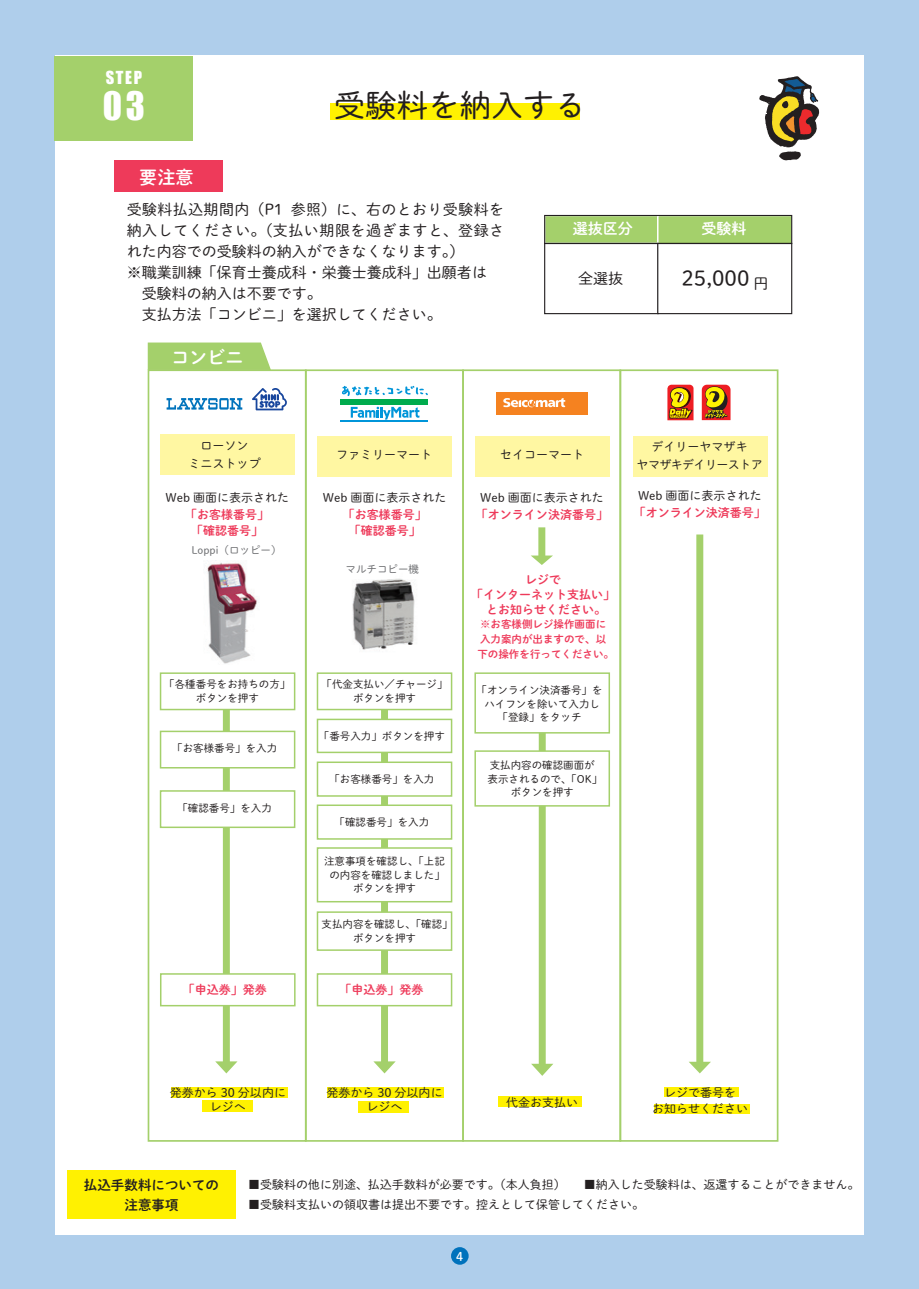
<style>
.page{position:relative;width:919px;height:1289px;background:#fff}
.page>*{position:absolute;margin:0;border:0;box-sizing:border-box;transform-origin:0 0}
.t1{font:36px "Impact";color:#fff}
.t2{font:31.5px "DNP Shuei M Go Std L";color:#231f20}
.t3{font:21px "DNP Shuei M Go Std L";color:#231f20}
.t4{font:18px "DNP Shuei M Go Std B";color:#fff}
.t5{font:16.5px "Impact";color:#fff}
.t6{font:15px/21px "DNP Shuei M Go Std L";color:#231f20}
.t7{font:15px "DNP Shuei M Go Std B";color:#fff}
.t8{font:13.5px/19.5px "DNP Shuei M Go Std B";color:#231f20;text-align:center}
.t9{font:12px/13.5px "DNP Shuei M Go Std L";color:#231f20;text-align:center}
.t10{font:12px/16.5px "DNP Shuei M Go Std B";color:#ee3a5a;text-align:center}
.t11{font:12px/18px "DNP Shuei M Go Std L";letter-spacing:-.05em;color:#231f20;text-align:center}
.t12{font:12px "DNP Shuei M Go Std B";color:#fff}
.t13{font:10.5px/13.5px "DNP Shuei M Go Std L";color:#231f20;text-align:center}
.t14{font:10.5px/15px "DNP Shuei M Go Std B";color:#ee3a5a}
.t15{font:10.5px "DNP Shuei M Go Std L";color:#6c6d70}
</style>
<div class="page">
<div style="left:0;top:0;width:918px;height:1288px;background:#afceeb"></div>
<div style="left:55px;top:55px;width:808px;height:1179px;background:#fff"></div>
<div style="left:331px;top:104px;width:249px;height:16px;background:#fff101"></div>
<div style="left:55px;top:56px;width:138px;height:85px;background:#a4d06b"></div>
<div style="left:114px;top:160px;width:108px;height:31px;background:#ee3a5a"></div>
<div style="left:67px;top:1170px;width:169px;height:48px;background:#fff101"></div>
<div style="left:451px;top:1246px;width:17px;height:18px;background:#0072bc;border-radius:50%"></div>
<svg style="left:759px;top:76px;width:60px;height:84px"></svg>
<div style="left:544px;top:215px;width:114px;height:29px;background:#a4d06b"></div>
<div style="left:657px;top:215px;width:136px;height:31px;background:#a4d06b"></div>
<div style="left:544px;top:243px;width:114px;height:71px;background:#fff;border:1px solid #231f20"></div>
<div style="left:657px;top:243px;width:135px;height:71px;background:#fff;border:1px solid #231f20"></div>
<div style="left:544px;top:215px;width:248px;height:29px;border:1px solid #231f20"></div>
<svg style="left:147px;top:342px;width:124px;height:29px;background:#aad374"></svg>
<div style="left:148px;top:369px;width:158px;height:772px;border:2px solid #a4d06b"></div>
<div style="left:305px;top:369px;width:159px;height:772px;border:2px solid #a4d06b"></div>
<div style="left:462px;top:369px;width:159px;height:772px;border:2px solid #a4d06b"></div>
<div style="left:619px;top:369px;width:159px;height:772px;border:2px solid #a4d06b"></div>
<div style="left:160px;top:434px;width:134px;height:41px;background:#fff7a2"></div>
<div style="left:317px;top:436px;width:134px;height:40px;background:#fff7a2"></div>
<div style="left:475px;top:436px;width:134px;height:40px;background:#fff7a2"></div>
<div style="left:633px;top:436px;width:134px;height:40px;background:#fff7a2"></div>
<svg style="left:252px;top:388px;width:35px;height:23px"></svg>
<svg style="left:166px;top:398px;width:76px;height:11px"></svg>
<svg style="left:351px;top:407px;width:68px;height:12px"></svg>
<div style="left:341px;top:399px;width:87px;height:5px;background:#00ab4d"></div>
<hr style="left:341px;top:420px;width:87px;height:2px;background:#0095d9">
<svg style="left:342px;top:386px;width:86px;height:10px"></svg>
<div style="left:496px;top:392px;width:91px;height:23px;background:#f58220"></div>
<svg style="left:503px;top:398px;width:62px;height:9px"></svg>
<svg style="left:667px;top:384px;width:26px;height:36px"></svg>
<svg style="left:701px;top:385px;width:29px;height:35px"></svg>
<img style="left:204px;top:560px;width:53px;height:104px">
<img style="left:352px;top:578px;width:63px;height:72px">
<svg style="left:373px;top:710px;width:22px;height:363px"></svg>
<div style="left:317px;top:672px;width:135px;height:38px;background:#fff;border:2px solid #a4d06b"></div>
<div style="left:317px;top:718px;width:135px;height:35px;background:#fff;border:2px solid #a4d06b"></div>
<div style="left:317px;top:761px;width:135px;height:35px;background:#fff;border:2px solid #a4d06b"></div>
<div style="left:317px;top:804px;width:135px;height:35px;background:#fff;border:2px solid #a4d06b"></div>
<div style="left:317px;top:847px;width:135px;height:55px;background:#fff;border:2px solid #a4d06b"></div>
<div style="left:317px;top:973px;width:135px;height:33px;background:#fff;border:2px solid #a4d06b"></div>
<div style="left:317px;top:911px;width:135px;height:39px;background:#fff;border:2px solid #a4d06b"></div>
<div style="left:203px;top:1100px;width:50px;height:12px;background:#fff101"></div>
<div style="left:171px;top:1086px;width:117px;height:11px;background:#fff101"></div>
<div style="left:498px;top:1096px;width:83px;height:10px;background:#fff101"></div>
<div style="left:358px;top:1100px;width:50px;height:12px;background:#fff101"></div>
<div style="left:327px;top:1087px;width:116px;height:10px;background:#fff101"></div>
<div style="left:654px;top:1103px;width:96px;height:10px;background:#fff101"></div>
<div style="left:664px;top:1086px;width:74px;height:10px;background:#fff101"></div>
<svg style="left:531px;top:733px;width:22px;height:342px"></svg>
<svg style="left:531px;top:527px;width:22px;height:38px"></svg>
<svg style="left:689px;top:534px;width:22px;height:539px"></svg>
<svg style="left:215px;top:710px;width:22px;height:363px"></svg>
<div style="left:160px;top:672px;width:135px;height:38px;background:#fff;border:2px solid #a4d06b"></div>
<div style="left:474px;top:672px;width:136px;height:61px;background:#fff;border:2px solid #a4d06b"></div>
<div style="left:160px;top:730px;width:135px;height:38px;background:#fff;border:2px solid #a4d06b"></div>
<div style="left:474px;top:750px;width:136px;height:56px;background:#fff;border:2px solid #a4d06b"></div>
<div style="left:160px;top:790px;width:135px;height:38px;background:#fff;border:2px solid #a4d06b"></div>
<div style="left:160px;top:973px;width:135px;height:33px;background:#fff;border:2px solid #a4d06b"></div>
<h3 class="t5" style="left:106px;top:65px;width:38px">STEP</h3>
<h1 class="t1" style="left:103px;top:78px;width:43px">03</h1>
<h2 class="t2" style="left:334px;top:82px;width:254px">受験料を納入する</h2>
<h3 class="t4" style="left:139px;top:163px;width:55px">要注意</h3>
<p class="t6" style="left:127px;top:198px;width:379px">受験料払込期間内（P1 参照）に、右のとおり受験料を納入してください。（支払い期限を過ぎますと、登録された内容での受験料の納入ができなくなります。）<br>※職業訓練「保育士養成科・栄養士養成科」出願者は　受験料の納入は不要です。<br>　支払方法「コンビニ」を選択してください。</p>
<h3 class="t4" style="left:171px;top:344px;width:73px">コンビニ</h3>
<p class="t7" style="left:573px;top:218px;width:61px">選抜区分</p>
<p class="t7" style="left:701px;top:218px;width:46px">受験料</p>
<p class="t6" style="left:578px;top:267px;width:46px">全選抜</p>
<h3 class="t3" style="left:681px;top:263px;width:88px">25,000 <sub>円</sub></h3>
<p class="t9" style="left:189px;top:436px;width:73px;line-height:18px">ローソン<br>ミニストップ</p>
<p class="t9" style="left:336px;top:447px;width:97px">ファミリーマート</p>
<p class="t9" style="left:500px;top:447px;width:85px">セイコーマート</p>
<p class="t11" style="left:636px;top:437px;width:127px">デイリーヤマザキ<br>ヤマザキデイリーストア</p>
<p class="t9" style="left:165px;top:490px;width:125px">Web 画面に表示された</p>
<p class="t10" style="left:185px;top:505px;width:85px">「お客様番号」「確認番号」</p>
<p class="t9" style="left:638px;top:489px;width:125px">Web 画面に表示された</p>
<p class="t10" style="left:633px;top:504px;width:133px">「オンライン決済番号」</p>
<p class="t9" style="left:323px;top:490px;width:125px">Web 画面に表示された</p>
<p class="t10" style="left:342px;top:505px;width:85px">「お客様番号」「確認番号」</p>
<p class="t9" style="left:480px;top:490px;width:125px">Web 画面に表示された</p>
<p class="t10" style="left:476px;top:505px;width:133px">「オンライン決済番号」</p>
<p class="t15" style="left:191px;top:542px;width:92px">Loppi（ロッピー）</p>
<p class="t15" style="left:345px;top:561px;width:75px">マルチコピー機</p>
<p class="t10" style="left:471px;top:571px;width:145px;line-height:15px">レジで<br>「インターネット支払い」とお知らせください。</p>
<p class="t14" style="left:477px;top:616px;width:138px">※お客様側レジ操作画面に入力案内が出ますので、以下の操作を行ってください。</p>
<p class="t13" style="left:321px;top:677px;width:127px">「代金支払い／チャージ」ボタンを押す</p>
<p class="t13" style="left:319px;top:729px;width:127px">「番号入力」ボタンを押す</p>
<p class="t13" style="left:329px;top:772px;width:106px">「お客様番号」を入力</p>
<p class="t13" style="left:334px;top:814px;width:96px">「確認番号」を入力</p>
<p class="t13" style="left:324px;top:854px;width:122px">注意事項を確認し、「上記の内容を確認しました」ボタンを押す</p>
<p class="t13" style="left:321px;top:917px;width:133px">支払内容を確認し、「確認」ボタンを押す</p>
<p class="t13" style="left:164px;top:677px;width:128px">「各種番号をお持ちの方」ボタンを押す</p>
<p class="t13" style="left:476px;top:683px;width:127px">「オンライン決済番号」をハイフンを除いて入力し「登録」をタッチ</p>
<p class="t13" style="left:172px;top:741px;width:107px">「お客様番号」を入力</p>
<p class="t13" style="left:487px;top:758px;width:116px">支払内容の確認画面が表示されるので、「OK」ボタンを押す</p>
<p class="t13" style="left:177px;top:801px;width:96px">「確認番号」を入力</p>
<p class="t10" style="left:183px;top:981px;width:85px">「申込券」発券</p>
<p class="t9" style="left:170px;top:1085px;width:118px">発券から 30 分以内にレジへ</p>
<p class="t10" style="left:339px;top:981px;width:86px">「申込券」発券</p>
<p class="t9" style="left:326px;top:1085px;width:118px">発券から 30 分以内にレジへ</p>
<p class="t9" style="left:506px;top:1094px;width:73px">代金お支払い</p>
<p class="t9" style="left:652px;top:1083px;width:97px;line-height:16.5px">レジで番号を<br>お知らせください</p>
<p class="t8" style="left:84px;top:1174px;width:136px">払込手数料についての注意事項</p>
<p class="t9" style="left:248px;top:1177px;width:613px">■受験料の他に別途、払込手数料が必要です。（本人負担）　　■納入した受験料は、返還することができません。</p>
<p class="t9" style="left:248px;top:1196px;width:398px">■受験料支払いの領収書は提出不要です。控えとして保管してください。</p>
<p class="t12" style="left:456px;top:1247px;width:9px">4</p>
</div>
